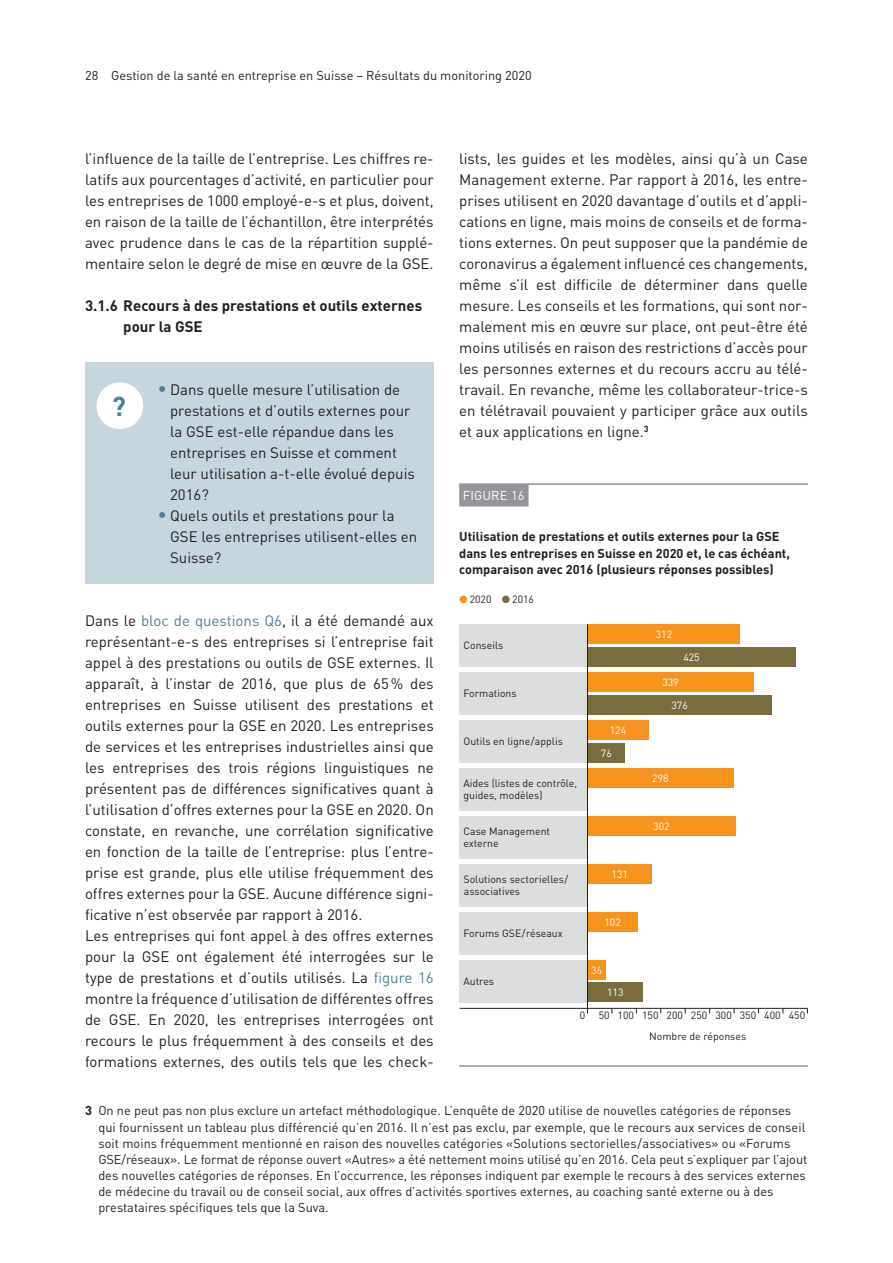
<style>
.page{position:relative;width:893px;height:1263px;background:#fff}
.page>*{position:absolute;margin:0;border:0;box-sizing:border-box;transform-origin:0 0}
.t1{font:700 27px "DIN Pro";color:#4a8096}
.t2{font:15px/21px "DIN Pro";color:#231f20}
.t3{font:700 15px/21px "DIN Pro";color:#231f20}
.t4{font:12.75px/16.2px "DIN Pro";color:#231f20}
.t5{font:700 12.75px/16.5px "DIN Pro";color:#231f20}
.t6{font:12.75px "DIN Pro";letter-spacing:.01em;color:#fff}
.t7{font:10.5px/12px "DIN Pro";color:#231f20}
.t8{font:10.5px/22.5px "DIN Pro";color:#fff}
.s1{font-size:18px;color:#4a8096}
.s2{color:#4a8096}
.s3{font-weight:700}
</style>
<div class="page">
<div style="left:85px;top:362px;width:349px;height:222px;background:#c6d6de"></div>
<div style="left:96px;top:382px;width:47px;height:47px;background:#fff;border-radius:50%"></div>
<hr style="left:459px;top:483px;width:349px;height:2px;background:#939598">
<div style="left:459px;top:484px;width:70px;height:22px;background:#939598"></div>
<div style="left:460px;top:596px;width:7px;height:7px;background:#f7931d;border-radius:50%"></div>
<div style="left:502px;top:596px;width:8px;height:7px;background:#7a6d3d;border-radius:50%"></div>
<hr style="left:459px;top:1065px;width:349px;height:2px;background:#939598">
<hr style="left:460px;top:1008px;width:348px;height:1px;background:#231f20">
<div style="left:459px;top:768px;width:128px;height:42px;background:#dcdddf"></div>
<div style="left:588px;top:768px;width:145px;height:20px;background:#f7931d"></div>
<div style="left:459px;top:816px;width:128px;height:42px;background:#dcdddf"></div>
<div style="left:588px;top:816px;width:147px;height:20px;background:#f7931d"></div>
<div style="left:459px;top:864px;width:128px;height:42px;background:#dcdddf"></div>
<div style="left:588px;top:864px;width:64px;height:20px;background:#f7931d"></div>
<div style="left:459px;top:912px;width:128px;height:42px;background:#dcdddf"></div>
<div style="left:588px;top:912px;width:50px;height:20px;background:#f7931d"></div>
<div style="left:459px;top:624px;width:128px;height:42px;background:#dcdddf"></div>
<div style="left:588px;top:624px;width:152px;height:20px;background:#f7931d"></div>
<div style="left:588px;top:647px;width:207px;height:19px;background:#7a6d3d"></div>
<div style="left:459px;top:672px;width:128px;height:42px;background:#dcdddf"></div>
<div style="left:588px;top:672px;width:165px;height:20px;background:#f7931d"></div>
<div style="left:588px;top:695px;width:183px;height:19px;background:#7a6d3d"></div>
<div style="left:459px;top:720px;width:128px;height:42px;background:#dcdddf"></div>
<div style="left:588px;top:720px;width:60px;height:20px;background:#f7931d"></div>
<div style="left:588px;top:743px;width:37px;height:19px;background:#7a6d3d"></div>
<div style="left:459px;top:960px;width:128px;height:42px;background:#dcdddf"></div>
<div style="left:588px;top:960px;width:17px;height:19px;background:#f7931d"></div>
<div style="left:588px;top:982px;width:55px;height:20px;background:#7a6d3d"></div>
<hr style="left:587px;top:624px;width:1px;height:389px;background:#231f20">
<p class="t4" style="left:85px;top:66px;width:448px">28 Gestion de la santé en entreprise en Suisse – Résultats du monitoring 2020</p>
<p class="t2" style="left:85px;top:147px;width:350px;text-align:justify">l’influence de la taille de l’entreprise. Les chiffres re&shy;latifs aux pourcentages d’activité, en particulier pour les entreprises de 1000 employé-e-s et plus, doivent, en raison de la taille de l’échantillon, être interprétés avec prudence dans le cas de la répartition supplé&shy;mentaire selon le degré de mise en œuvre de la GSE.</p>
<p class="t3" style="left:123px;top:294px;width:300px;text-indent:-38px">3.1.6 Recours à des prestations et outils externes pour la GSE</p>
<h1 class="t1" style="left:112px;top:388px;width:16px">?</h1>
<p class="t2" style="left:170px;top:378px;width:246px;text-indent:-13px"><span class="s1">•</span> Dans quelle mesure l’utilisation de prestations et d’outils externes pour la GSE est-elle répandue dans les entreprises en Suisse et comment leur utilisation a-t-elle évolué depuis<br>2016?</p>
<p class="t2" style="left:170px;top:504px;width:249px;text-indent:-13px"><span class="s1">•</span> Quels outils et prestations pour la<br>GSE les entreprises utilisent-elles en<br>Suisse?</p>
<p class="t2" style="left:85px;top:609px;width:350px">Dans le <span class="s2">bloc de questions Q6</span>, il a été demandé aux représentant-e-s des entreprises si l’entreprise fait appel à des prestations ou outils de GSE externes. Il apparaît, à l’instar de 2016, que plus de 65% des entreprises en Suisse utilisent des prestations et outils externes pour la GSE en 2020. Les entreprises de services et les entreprises industrielles ainsi que les entreprises des trois régions linguistiques ne présentent pas de différences significatives quant à l’utilisation d’offres externes pour la GSE en 2020. On constate, en revanche, une corrélation significative en fonction de la taille de l’entreprise: plus l’entre&shy;prise est grande, plus elle utilise fréquemment des offres externes pour la GSE. Aucune différence signi&shy;ficative n’est observée par rapport à 2016.<br>Les entreprises qui font appel à des offres externes pour la GSE ont également été interrogées sur le type de prestations et d’outils utilisés. La <span class="s2">figure 16 </span>montre la fréquence d’utilisation de différentes offres de GSE. En 2020, les entreprises interrogées ont recours le plus fréquemment à des conseils et des formations externes, des outils tels que les check-</p>
<p class="t2" style="left:459px;top:147px;width:350px;text-align:justify">lists, les guides et les modèles, ainsi qu’à un Case Management externe. Par rapport à 2016, les entre&shy;prises utilisent en 2020 davantage d’outils et d’appli&shy;cations en ligne, mais moins de conseils et de forma&shy;tions externes. On peut supposer que la pandémie de coronavirus a également influencé ces changements, même s’il est difficile de déterminer dans quelle mesure. Les conseils et les formations, qui sont nor&shy;malement mis en œuvre sur place, ont peut-être été moins utilisés en raison des restrictions d’accès pour les personnes externes et du recours accru au télé&shy;travail. En revanche, même les collaborateur-trice-s en télétravail pouvaient y participer grâce aux outils et aux applications en ligne.<sup>3</sup></p>
<p class="t6" style="left:463px;top:486px;width:63px">FIGURE 16</p>
<p class="t5" style="left:459px;top:528px;width:332px">Utilisation de prestations et outils externes pour la GSE dans les entreprises en Suisse en 2020 et, le cas échéant, comparaison avec 2016 (plusieurs réponses possibles)</p>
<p class="t7" style="left:470px;top:593px;width:23px">2020</p>
<p class="t7" style="left:512px;top:593px;width:23px">2016</p>
<p class="t7" style="left:463px;top:639px;width:41px">Conseils</p>
<p class="t8" style="left:656px;top:623px;width:18px">312</p>
<p class="t8" style="left:683px;top:645px;width:18px">425</p>
<p class="t7" style="left:463px;top:687px;width:55px">Formations</p>
<p class="t8" style="left:671px;top:671px;width:18px;text-indent:-9px">339<br>376</p>
<p class="t7" style="left:463px;top:735px;width:101px">Outils en ligne/applis</p>
<p class="t8" style="left:601px;top:718px;width:27px;text-indent:9px">124<br>76</p>
<p class="t7" style="left:463px;top:777px;width:115px">Aides (listes de contrôle, guides, modèles)</p>
<p class="t7" style="left:463px;top:825px;width:88px">Case Management externe</p>
<p class="t7" style="left:463px;top:873px;width:106px">Solutions sectorielles/ associatives</p>
<p class="t7" style="left:463px;top:927px;width:101px">Forums GSE/réseaux</p>
<p class="t7" style="left:463px;top:975px;width:32px">Autres</p>
<p class="t8" style="left:611px;top:862px;width:18px">131</p>
<p class="t8" style="left:604px;top:910px;width:18px">102</p>
<p class="t8" style="left:591px;top:958px;width:12px">36</p>
<p class="t8" style="left:607px;top:981px;width:18px">113</p>
<p class="t8" style="left:652px;top:766px;width:18px">298</p>
<p class="t8" style="left:653px;top:814px;width:18px">302</p>
<p class="t7" style="left:580px;top:1009px;width:7px">0</p>
<p class="t7" style="left:599px;top:1009px;width:208px">50 100 150 200 250 300 350 400 450</p>
<p class="t7" style="left:649px;top:1029px;width:99px">Nombre de réponses</p>
<p class="t4" style="left:98px;top:1102px;width:710px;text-indent:-13px"><span class="s3">3</span> On ne peut pas non plus exclure un artefact méthodologique. L’enquête de 2020 utilise de nouvelles catégories de réponses qui fournissent un tableau plus différencié qu’en 2016. Il n’est pas exclu, par exemple, que le recours aux services de conseil soit moins fréquemment mentionné en raison des nouvelles catégories «Solutions sectorielles/associatives» ou «Forums GSE/réseaux». Le format de réponse ouvert «Autres» a été nettement moins utilisé qu’en 2016. Cela peut s’expliquer par l’ajout des nouvelles catégories de réponses. En l’occurrence, les réponses indiquent par exemple le recours à des services externes de médecine du travail ou de conseil social, aux offres d’activités sportives externes, au coaching santé externe ou à des prestataires spécifiques tels que la Suva.</p>
</div>
